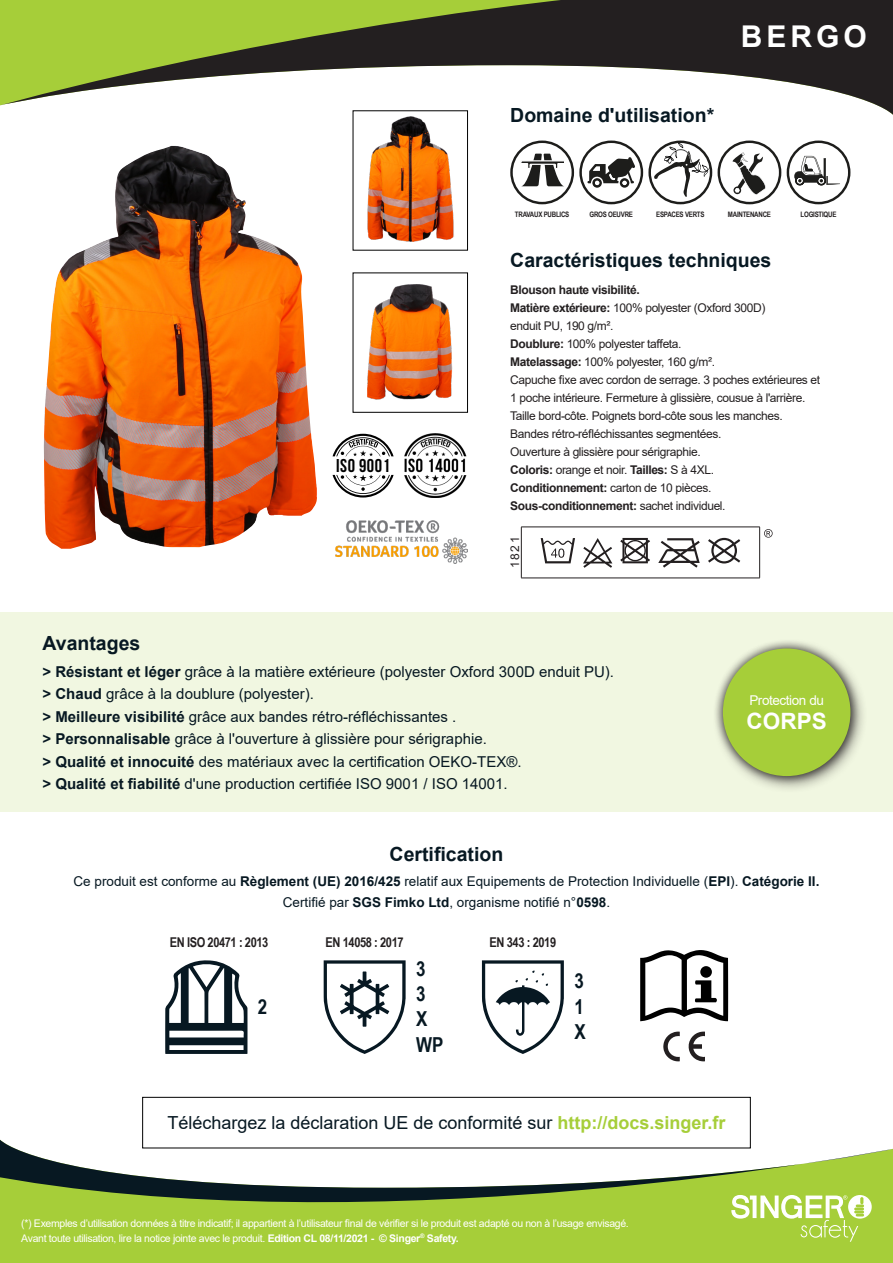
<style>
.page{position:relative;width:893px;height:1263px;background:#fff}
.page>*{position:absolute;margin:0;border:0;box-sizing:border-box;transform-origin:0 0}
.t1{font:700 30px "Arial";letter-spacing:.135em;color:#fff}
.t2{font:700 22.5px "Arial";letter-spacing:.005em;color:#fff}
.C-Texe_Courant{font:700 20.7px "Arial Narrow";color:#071822}
.t3{font:700 19.5px "Arial";color:#071822}
.t4{font:700 18.6px "Bebas Neue";letter-spacing:.03em;color:#000}
.t5{font:18px "Arial";color:#071822}
.t6{font:15px "Arial";color:#071822}
.t7{font:13.5px "Arial";color:#071822}
.t8{font:700 13.5px "Arial Narrow";letter-spacing:-.03em;color:#231f20}
.t9{font:13.5px "Arial";letter-spacing:-.03em;color:#fff}
.t10{font:12px/18px "Arial";letter-spacing:-.03em;color:#231f20}
.t11{font:700 12px "Arial";letter-spacing:-.03em;color:#231f20}
.t12{font:10.5px/15px "Arial";letter-spacing:-.03em;color:#fff}
.t13{font:700 7.5px "Arial Narrow";letter-spacing:-.03em;color:#231f20}
.s1{font-weight:700}
.s2{font-weight:400}
.s3{font-weight:700;color:#a6ce39}
</style>
<div class="page">
<svg style="left:0;top:0;width:893px;height:115px"></svg>
<div style="left:0;top:612px;width:893px;height:200px;background:#f1f7e1"></div>
<svg style="left:165px;top:960px;width:83px;height:94px"></svg>
<svg style="left:324px;top:960px;width:82px;height:94px"></svg>
<svg style="left:482px;top:960px;width:82px;height:94px"></svg>
<svg style="left:640px;top:950px;width:88px;height:71px"></svg>
<div style="left:700px;top:966px;width:12px;height:12px;background:#000;border-radius:50%"></div>
<svg style="left:688px;top:1031px;width:16px;height:30px"></svg>
<svg style="left:664px;top:1031px;width:16px;height:30px"></svg>
<div style="left:0;top:1250px;width:893px;height:13px;background:#a6ce39"></div>
<svg style="left:0;top:1140px;width:893px;height:110px;fill:#a6ce39"></svg>
<div style="left:142px;top:1097px;width:608px;height:51px;border:1px solid #000"></div>
<svg style="left:731px;top:1195px;width:141px;height:47px"></svg>
<div style="left:712px;top:638px;width:155px;height:155px;background:#231f20;opacity:.75"></div>
<div style="left:714px;top:639px;width:146px;height:146px;background:#231f20;opacity:.75"></div>
<div style="left:723px;top:648px;width:127px;height:128px;background:#a6ce39;border-radius:50%"></div>
<hr style="left:521px;top:527px;width:239px;height:1px;background:#231f20">
<hr style="left:521px;top:527px;width:1px;height:51px;background:#231f20">
<hr style="left:759px;top:527px;width:1px;height:51px;background:#231f20">
<hr style="left:521px;top:578px;width:239px;height:1px;background:#231f20">
<div style="left:510px;top:141px;width:64px;height:63px;border:2px solid #1d1d1b;border-radius:50%"></div>
<svg style="left:520px;top:154px;width:46px;height:50px"></svg>
<svg style="left:587px;top:157px;width:48px;height:31px"></svg>
<div style="left:579px;top:141px;width:64px;height:63px;border:2px solid #1d1d1b;border-radius:50%"></div>
<div style="left:648px;top:141px;width:64px;height:63px;border:2px solid #1d1d1b;border-radius:50%"></div>
<svg style="left:654px;top:142px;width:56px;height:55px"></svg>
<div style="left:718px;top:141px;width:63px;height:63px;border:2px solid #1d1d1b;border-radius:50%"></div>
<svg style="left:732px;top:152px;width:34px;height:43px"></svg>
<div style="left:787px;top:141px;width:63px;height:63px;border:2px solid #1d1d1b;border-radius:50%"></div>
<svg style="left:794px;top:152px;width:46px;height:34px"></svg>
<svg style="left:541px;top:538px;width:34px;height:25px"></svg>
<svg style="left:583px;top:538px;width:29px;height:30px"></svg>
<svg style="left:620px;top:538px;width:30px;height:25px"></svg>
<svg style="left:658px;top:538px;width:42px;height:30px"></svg>
<svg style="left:708px;top:538px;width:32px;height:25px"></svg>
<svg style="left:764px;top:529px;width:9px;height:9px"></svg>
<img style="left:336px;top:521px;width:132px;height:42px">
<svg style="left:333px;top:434px;width:61px;height:22px"></svg>
<svg style="left:333px;top:474px;width:61px;height:23px"></svg>
<img style="left:404px;top:434px;width:63px;height:63px">
<img style="left:367px;top:284px;width:86px;height:116px">
<img style="left:355px;top:113px;width:111px;height:129px">
<img style="left:44px;top:146px;width:273px;height:403px">
<p class="t4" style="left:336px;top:455px;width:55px">ISO 9001</p>
<p class="t3" style="left:510px;top:102px;width:206px">Domaine d'utilisation*</p>
<p class="t1" style="left:741px;top:16px;width:128px">BERGO</p>
<p class="t13" style="left:515px;top:209px;width:56px">TRAVAUX PUBLICS</p>
<p class="t13" style="left:589px;top:209px;width:45px">GROS OEUVRE</p>
<p class="t13" style="left:656px;top:209px;width:50px">ESPACES VERTS</p>
<p class="t13" style="left:728px;top:209px;width:45px">MAINTENANCE</p>
<p class="t13" style="left:801px;top:209px;width:37px">LOGISTIQUE</p>
<p class="t3" style="left:510px;top:246px;width:263px">Caractéristiques techniques</p>
<p class="t11" style="left:510px;top:281px;width:131px">Blouson haute visibilité.</p>
<p class="t10" style="left:510px;top:299px;width:257px"><span class="s1">Matière extérieure:</span> 100% polyester (Oxford 300D) enduit PU, 190 g/m².</p>
<p class="t10" style="left:510px;top:335px;width:173px"><span class="s1">Doublure:</span> 100% polyester taffeta.</p>
<p class="t10" style="left:510px;top:353px;width:206px"><span class="s1">Matelassage:</span> 100% polyester, 160 g/m².</p>
<p class="t10" style="left:510px;top:371px;width:311px">Capuche fixe avec cordon de serrage. 3 poches extérieures et<br>1 poche intérieure. Fermeture à glissière, cousue à l'arrière.</p>
<p class="t10" style="left:510px;top:407px;width:274px">Taille bord-côte. Poignets bord-côte sous les manches.</p>
<p class="t10" style="left:510px;top:425px;width:213px">Bandes rétro-réfléchissantes segmentées.</p>
<p class="t10" style="left:510px;top:443px;width:192px">Ouverture à glissière pour sérigraphie.</p>
<p class="t10" style="left:510px;top:461px;width:205px"><span class="s1">Coloris:</span> orange et noir. <span class="s1">Tailles:</span> S à 4XL.</p>
<p class="t10" style="left:510px;top:479px;width:203px"><span class="s1">Conditionnement:</span> carton de 10 pièces.</p>
<p class="t11" style="left:510px;top:497px;width:217px">Sous-conditionnement: <span class="s2">sachet individuel.</span></p>
<p class="t10" style="left:506px;top:568px;width:34px;rotate:-90deg">1821</p>
<p class="t3" style="left:43px;top:629px;width:99px">Avantages</p>
<p class="t6" style="left:43px;top:661px;width:573px"><span class="s1">&gt; Résistant et léger</span> grâce à la matière extérieure (polyester Oxford 300D enduit PU).</p>
<p class="t6" style="left:43px;top:683px;width:273px"><span class="s1">&gt; Chaud</span> grâce à la doublure (polyester).</p>
<p class="t6" style="left:43px;top:706px;width:415px"><span class="s1">&gt; Meilleure visibilité</span> grâce aux bandes rétro-réfléchissantes .</p>
<p class="t6" style="left:43px;top:728px;width:446px"><span class="s1">&gt; Personnalisable</span> grâce à l'ouverture à glissière pour sérigraphie.</p>
<p class="t6" style="left:43px;top:751px;width:481px"><span class="s1">&gt; Qualité et innocuité</span> des matériaux avec la certification OEKO-TEX®.</p>
<p class="t6" style="left:43px;top:773px;width:467px"><span class="s1">&gt; Qualité et fiabilité</span> d'une production certifiée ISO 9001 / ISO 14001.</p>
<p class="t9" style="left:749px;top:691px;width:76px">Protection du</p>
<p class="t2" style="left:746px;top:705px;width:82px">CORPS</p>
<p class="t3" style="left:390px;top:840px;width:115px">Certification</p>
<p class="t7" style="left:74px;top:872px;width:747px">Ce produit est conforme au <span class="s1">Règlement (UE) 2016/425</span> relatif aux Equipements de Protection Individuelle (<span class="s1">EPI</span>). <span class="s1">Catégorie II.</span></p>
<p class="t7" style="left:283px;top:893px;width:329px">Certifié par <span class="s1">SGS Fimko Ltd</span>, organisme notifié n°<span class="s1">0598</span>.</p>
<p class="t8" style="left:170px;top:932px;width:100px">EN ISO 20471 : 2013</p>
<p class="C-Texe_Courant" style="left:258px;top:991px;width:11px">2</p>
<p class="t8" style="left:326px;top:932px;width:80px">EN 14058 : 2017</p>
<p class="C-Texe_Courant" style="left:416px;top:953px;width:11px">3</p>
<p class="C-Texe_Courant" style="left:416px;top:978px;width:11px">3</p>
<p class="C-Texe_Courant" style="left:416px;top:1003px;width:13px">X</p>
<p class="C-Texe_Courant" style="left:416px;top:1028px;width:29px">WP</p>
<p class="t8" style="left:490px;top:932px;width:68px">EN 343 : 2019</p>
<p class="C-Texe_Courant" style="left:574px;top:965px;width:11px">3</p>
<p class="C-Texe_Courant" style="left:574px;top:991px;width:11px">1</p>
<p class="C-Texe_Courant" style="left:574px;top:1016px;width:13px">X</p>
<p class="t5" style="left:167px;top:1110px;width:560px">Téléchargez la déclaration UE de conformité sur <span class="s3">http://docs.singer.fr</span></p>
<p class="t12" style="left:21px;top:1215px;width:609px">(*) Exemples d’utilisation données à titre indicatif; il appartient à l’utilisateur final de vérifier si le produit est adapté ou non à l’usage envisagé.<br>Avant toute utilisation, lire la notice jointe avec le produit. <span class="s1">Edition CL 08/11/2021 - © Singer</span><sup>®</sup> <span class="s1">Safety.</span></p>
</div>
